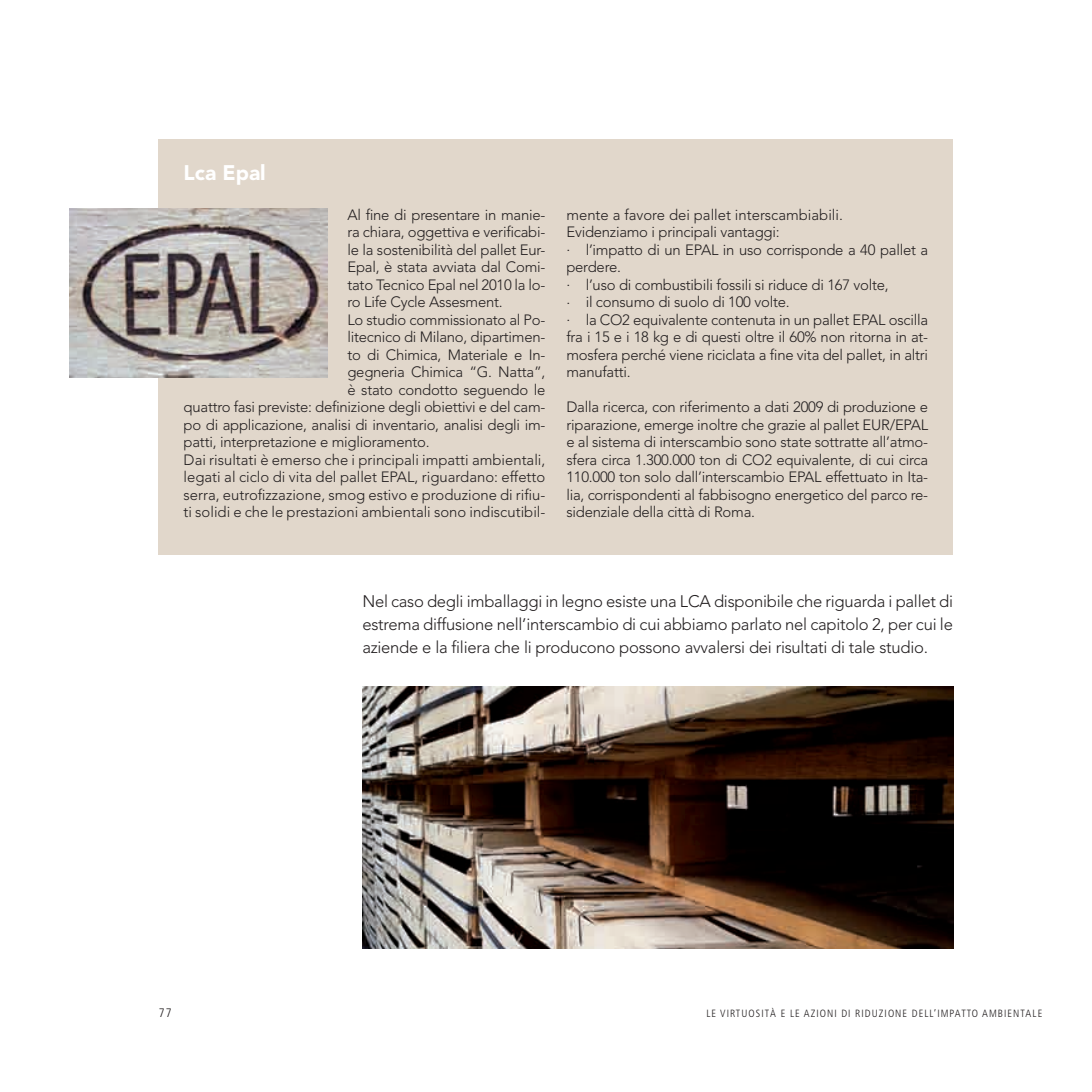
<style>
.page{position:relative;width:1092px;height:1092px;background:#fff}
.page>*{position:absolute;margin:0;border:0;box-sizing:border-box;transform-origin:0 0}
.t1{font:900 21px "Avenir";color:#fff}
.t2{font:300 16.62px/22.8px "Avenir";letter-spacing:-.015em;color:#231f20;text-align:justify}
.t3{font:300 14.88px/17.5px "Avenir";letter-spacing:-.015em;color:#231f20}
.t4{font:300 condensed 12.25px "Frutiger";color:#231f20}
.t5{font:300 condensed 10.5px "Frutiger";letter-spacing:.1em;color:#231f20}
</style>
<div class="page">
<div style="left:159px;top:139px;width:793px;height:415px;background:#e1d7cb"></div>
<img style="left:69px;top:208px;width:258px;height:169px">
<img style="left:362px;top:686px;width:590px;height:261px">
<h1 class="t1" style="left:184px;top:160px;width:84px">Lca Epal</h1>
<p class="t3" style="left:347px;top:206px;width:199px">Al fine di presentare in manie-</p>
<p class="t3" style="left:347px;top:223px;width:199px">ra chiara, oggettiva e verificabi-</p>
<p class="t3" style="left:347px;top:241px;width:199px">le la sostenibilità del pallet Eur-</p>
<p class="t3" style="left:347px;top:258px;width:199px">Epal, è stata avviata dal Comi-</p>
<p class="t3" style="left:347px;top:276px;width:199px">tato Tecnico Epal nel 2010 la lo-</p>
<p class="t3" style="left:347px;top:293px;width:157px">ro Life Cycle Assesment.</p>
<p class="t3" style="left:347px;top:311px;width:199px">Lo studio commissionato al Po-</p>
<p class="t3" style="left:347px;top:328px;width:199px">litecnico di M ilano, dipartimen-</p>
<p class="t3" style="left:347px;top:346px;width:199px">to di Chimica, Materiale e I n-</p>
<p class="t3" style="left:347px;top:363px;width:199px">gegneria Chimica “G. Natta”,</p>
<p class="t3" style="left:347px;top:381px;width:199px">è stato condotto seguendo le</p>
<p class="t3" style="left:184px;top:398px;width:363px">quattro fasi previste: definizione degli obiettivi e del cam-</p>
<p class="t3" style="left:184px;top:416px;width:363px">po di applicazione, analisi di inventario, analisi degli im-</p>
<p class="t3" style="left:184px;top:433px;width:247px">patti, interpretazione e miglioramento.</p>
<p class="t3" style="left:184px;top:451px;width:363px">Dai risultati è emerso che i principali impatti ambientali,</p>
<p class="t3" style="left:184px;top:468px;width:363px">legati al ciclo di vita del pallet EPAL, riguardano: effetto</p>
<p class="t3" style="left:184px;top:486px;width:363px">serra, eutrofizzazione, smog estivo e produzione di rifiu-</p>
<p class="t3" style="left:184px;top:503px;width:363px">ti solidi e che le prestazioni ambientali sono indiscutibil-</p>
<p class="t3" style="left:566px;top:206px;width:363px">mente a favore dei pallet interscambiabili.<br>Evidenziamo i principali vantaggi:<br>. l’impatto di un EPAL in uso corrisponde a 40 pallet a perdere.<br>. l’uso di combustibili fossili si riduce di 167 volte,<br>. il consumo di suolo di 100 volte.<br>. la CO2 equivalente contenuta in un pallet EPAL oscilla fra i 15 e i 18 kg e di questi oltre il 60% non ritorna in at&shy;mosfera perché viene riciclata a fine vita del pallet, in altri manufatti.</p>
<p class="t3" style="left:566px;top:398px;width:363px">Dalla ricerca, con riferimento a dati 2009 di produzione e riparazione, emerge inoltre che grazie al pallet EUR</p>
<p class="t3" style="left:566px;top:416px;width:363px;text-indent:323px">/EPAL e al sistema di interscambio sono state sottratte all’atmo&shy;sfera circa 1.300.000 ton di CO2 equivalente, di cui circa 110.000 ton solo dall’interscambio EPAL effettuato in Ita&shy;lia, corrispondenti al fabbisogno energetico del parco re&shy;sidenziale della città di Roma.</p>
<p class="t2" style="left:362px;top:590px;width:592px">Nel caso degli imballaggi in legno esiste una LCA disponibile che riguarda i pallet di estrema diffusione nell’interscambio di cui abbiamo parlato nel capitolo 2, per cui le aziende e la filiera che li producono possono avvalersi dei risultati di tale studio.</p>
<p class="t4" style="left:159px;top:1005px;width:14px">77</p>
<p class="t5" style="left:706px;top:1007px;width:337px">LE VIRTUOSITÀ E LE AZIONI DI RIDUZIONE DELL’IMPATTO AMBIENTALE</p>
</div>
